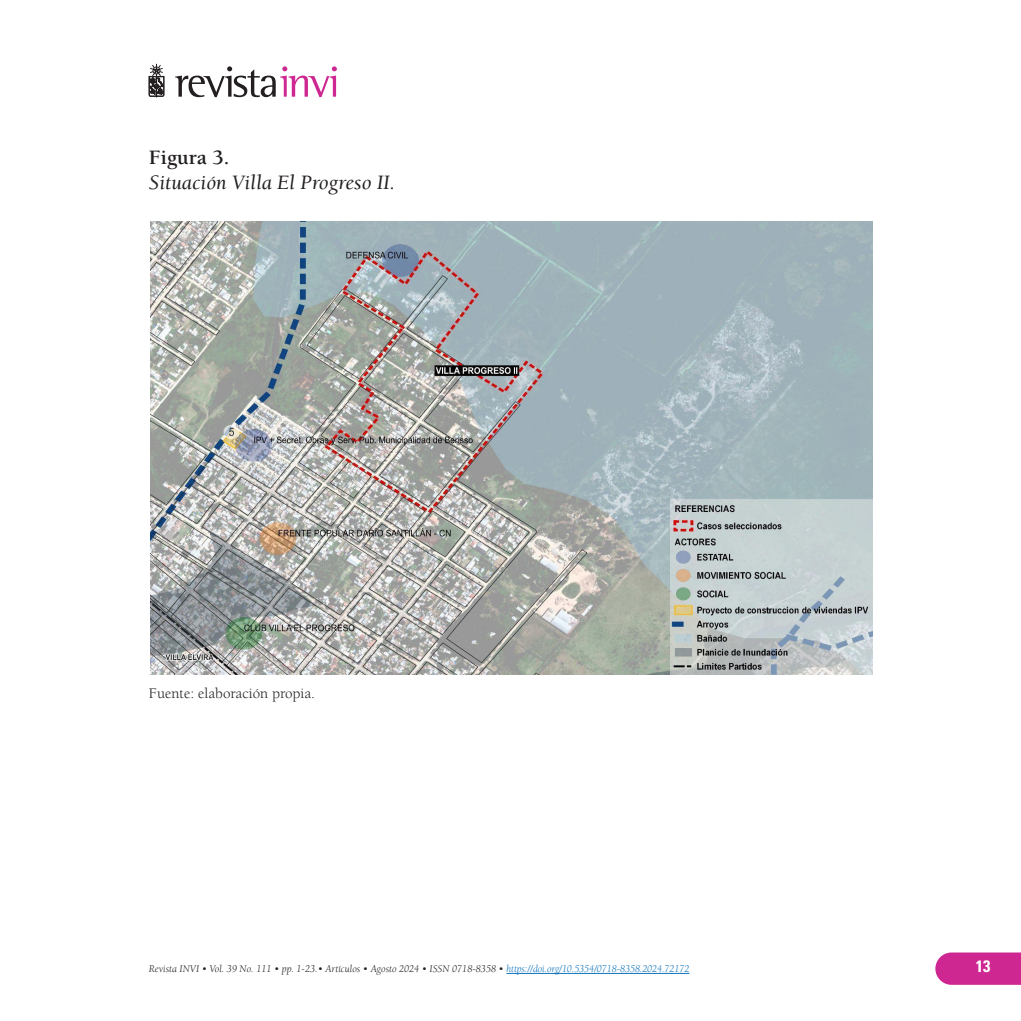
<style>
.page{position:relative;width:1021px;height:1021px;background:#fff}
.page>*{position:absolute;margin:0;border:0;box-sizing:border-box;transform-origin:0 0}
.sub_tablas{font:italic 21px "Berkeley Std";color:#231f20}
.sub_tablas-2{font:700 21px "Berkeley Std";color:#231f20}
.t1{font:700 condensed 16.5px "Univers LT Std";color:#fff}
.pie_de_foto{font:15px "Berkeley Std";color:#231f20}
.t2{font:italic 10.5px "Berkeley Std";color:#231f20}
.s1{font-style:inherit}
.s2{color:#1074bc}
</style>
<div class="page">
<svg style="left:175px;top:66px;width:162px;height:31px"></svg>
<svg style="left:149px;top:64px;width:15px;height:33px"></svg>
<svg style="left:935px;top:952px;width:85px;height:32px"></svg>
<hr style="left:506px;top:973px;width:183px;height:1px;background:#1074bc">
<img style="left:150px;top:221px;width:722px;height:454px">
<p class="sub_tablas-2" style="left:149px;top:146px;width:82px">Figura 3.</p>
<p class="sub_tablas" style="left:149px;top:171px;width:248px">Situación Villa El Progreso II.</p>
<p class="pie_de_foto" style="left:149px;top:685px;width:168px">Fuente: elaboración propia.</p>
<p class="t2" style="left:149px;top:963px;width:542px">Revista INVI • Vol. 39 No. 111 • pp. <span class="s1">1-23</span>.• Artículos • Agosto 2024 • ISSN 0718-8358 • <span class="s2">https://doi.org/10.5354/0718-8358.2024.72172</span></p>
<h2 class="t1" style="left:975px;top:956px;width:16px">13</h2>
</div>
